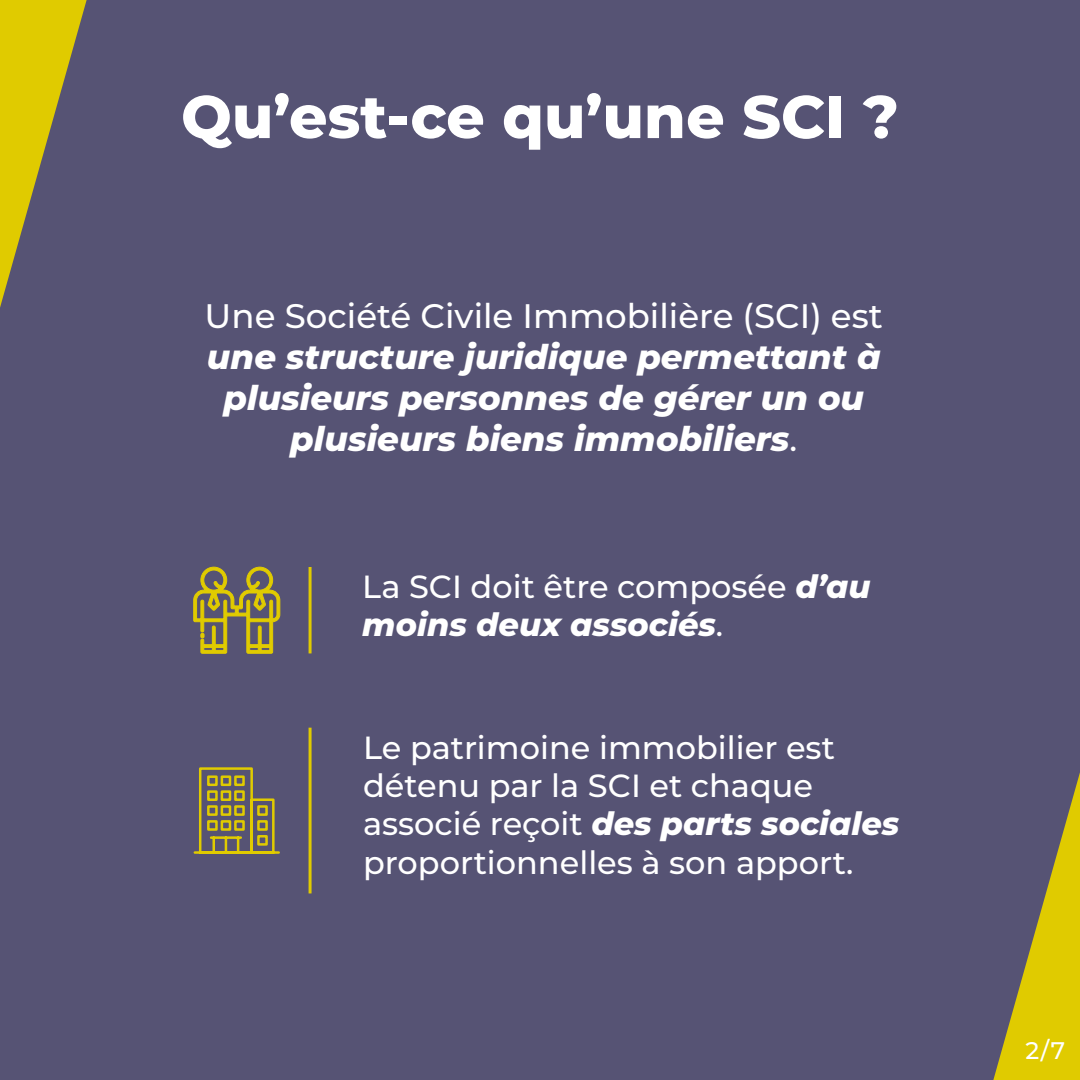
<style>
.page{position:relative;width:1080px;height:1080px;background:#565374}
.page>*{position:absolute;margin:0;border:0;box-sizing:border-box;transform-origin:0 0}
.t1{font:800 60px "Montserrat";color:#fff}
.t2{font:italic 800 34px/40.8px "Montserrat";color:#fff;text-align:center}
.t3{font:500 34px "Montserrat";color:#fff}
.t4{font:500 32px/38.4px "Montserrat";color:#fff}
.t5{font:500 24px "Montserrat";color:#fff}
.s1{font-weight:500;font-style:normal}
.s2{font-weight:800;font-style:italic}
</style>
<div class="page">
<hr style="left:309px;top:567px;width:3px;height:86px;background:#e0cb00">
<hr style="left:309px;top:728px;width:3px;height:165px;background:#e0cb00">
<svg style="left:0;top:0;width:87px;height:307px"></svg>
<svg style="left:993px;top:773px;width:87px;height:307px"></svg>
<svg style="left:193px;top:567px;width:87px;height:87px"></svg>
<svg style="left:193px;top:767px;width:87px;height:87px"></svg>
<h1 class="t1" style="left:181px;top:73px;width:719px">Qu’est-ce qu’une SCI ?</h1>
<p class="t3" style="left:205px;top:292px;width:680px">Une Société Civile Immobilière (SCI) est</p>
<p class="t2" style="left:207px;top:335px;width:675px">une structure juridique permettant à plusieurs personnes de gérer un ou plusieurs biens immobiliers<span class="s1">.</span></p>
<p class="t4" style="left:362px;top:566px;width:510px">La SCI doit être composée <span class="s2">d’au moins deux associés</span>.</p>
<p class="t4" style="left:363px;top:727px;width:538px">Le patrimoine immobilier est détenu par la SCI et chaque associé reçoit <span class="s2">des parts sociales </span>proportionnelles à son apport.</p>
<p class="t5" style="left:1026px;top:1033px;width:41px">2/7</p>
</div>
